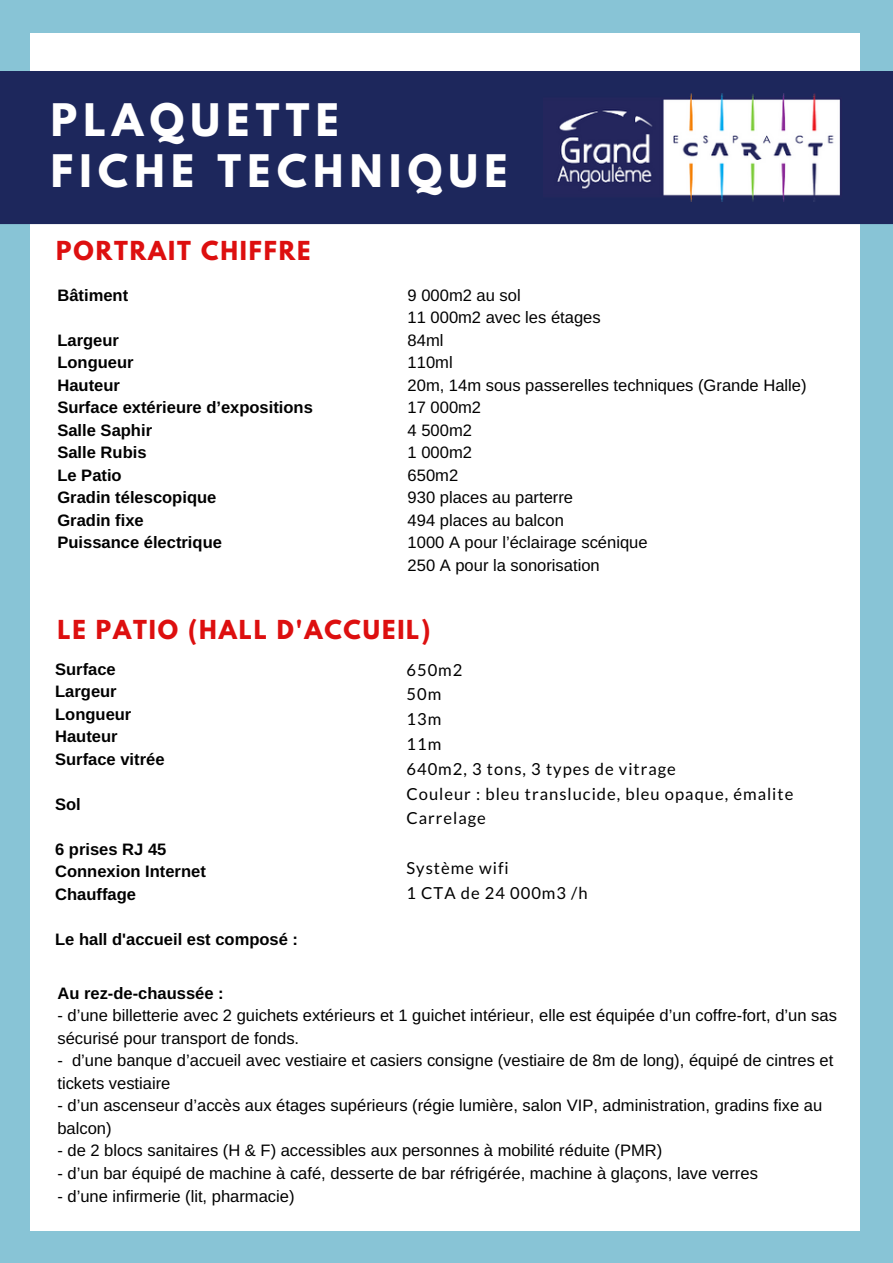
<style>
.page{position:relative;width:893px;height:1263px;background:#88c4d6}
.page>*{position:absolute;margin:0;border:0;box-sizing:border-box;transform-origin:0 0}
.t1{font:700 39.75px/50.7px "League Spartan";letter-spacing:.16em;color:#fff}
.t2{font:700 23.25px "League Spartan";letter-spacing:.08em;color:#dd0f0f}
.t3{font:16.5px/22.5px "Arimo";color:#000}
.t4{font:700 16.5px/22.5px "Arimo";color:#000}
.t5{font:16.5px/24.8px "Lato";letter-spacing:.06em;color:#000}
</style>
<div class="page">
<div style="left:30px;top:34px;width:830px;height:1197px;background:#fff"></div>
<div style="left:0;top:71px;width:893px;height:153px;background:#1d275c"></div>
<img style="left:557px;top:93px;width:283px;height:109px">
<h1 class="t1" style="left:51px;top:100px;width:458px">PLAQUETTE<br>FICHE TECHNIQUE</h1>
<h2 class="t2" style="left:56px;top:239px;width:256px">PORTRAIT CHIFFRE</h2>
<p class="t4" style="left:57px;top:284px;width:72px">Bâtiment</p>
<p class="t4" style="left:57px;top:329px;width:257px">Largeur<br>Longueur<br>Hauteur<br>Surface extérieure d’expositions<br>Salle Saphir<br>Salle Rubis<br>Le Patio<br>Gradin télescopique<br>Gradin fixe<br>Puissance électrique</p>
<p class="t3" style="left:408px;top:284px;width:400px">9 000m2 au sol<br>11 000m2 avec les étages<br>84ml<br>110ml<br>20m, 14m sous passerelles techniques (Grande Halle)<br>17 000m2<br>4 500m2<br>1 000m2<br>650m2<br>930 places au parterre<br>494 places au balcon<br>1000 A pour l’éclairage scénique<br>250 A pour la sonorisation</p>
<h2 class="t2" style="left:57px;top:618px;width:375px">LE PATIO (HALL D'ACCUEIL)</h2>
<p class="t5" style="left:406px;top:657px;width:388px">650m2<br>50m<br>13m<br>11m<br>640m2, 3 tons, 3 types de vitrage<br>Couleur : bleu translucide, bleu opaque, émalite<br>Carrelage</p>
<p class="t5" style="left:406px;top:855px;width:183px">Système wifi<br>1 CTA de 24 000m3 /h</p>
<p class="t4" style="left:55px;top:657px;width:111px">Surface<br>Largeur<br>Longueur<br>Hauteur<br>Surface vitrée</p>
<p class="t4" style="left:55px;top:793px;width:27px">Sol</p>
<p class="t4" style="left:55px;top:838px;width:152px">6 prises RJ 45<br>Connexion Internet<br>Chauffage</p>
<p class="t4" style="left:55px;top:928px;width:244px">Le hall d'accueil est composé :</p>
<p class="t4" style="left:57px;top:982px;width:168px">Au rez-de-chaussée :</p>
<p class="t3" style="left:57px;top:1004px;width:781px">- d’une billetterie avec 2 guichets extérieurs et 1 guichet intérieur, elle est équipée d’un coffre-fort, d’un sas sécurisé pour transport de fonds.</p>
<p class="t3" style="left:57px;top:1049px;width:777px">- d’une banque d’accueil avec vestiaire et casiers consigne (vestiaire de 8m de long), équipé de cintres et tickets vestiaire</p>
<p class="t3" style="left:57px;top:1094px;width:766px">- d’un ascenseur d’accès aux étages supérieurs (régie lumière, salon VIP, administration, gradins fixe au balcon)</p>
<p class="t3" style="left:57px;top:1139px;width:606px">- de 2 blocs sanitaires (H &amp; F) accessibles aux personnes à mobilité réduite (PMR)</p>
<p class="t3" style="left:57px;top:1162px;width:702px">- d’un bar équipé de machine à café, desserte de bar réfrigérée, machine à glaçons, lave verres</p>
<p class="t3" style="left:57px;top:1184px;width:239px">- d’une infirmerie (lit, pharmacie)</p>
</div>
